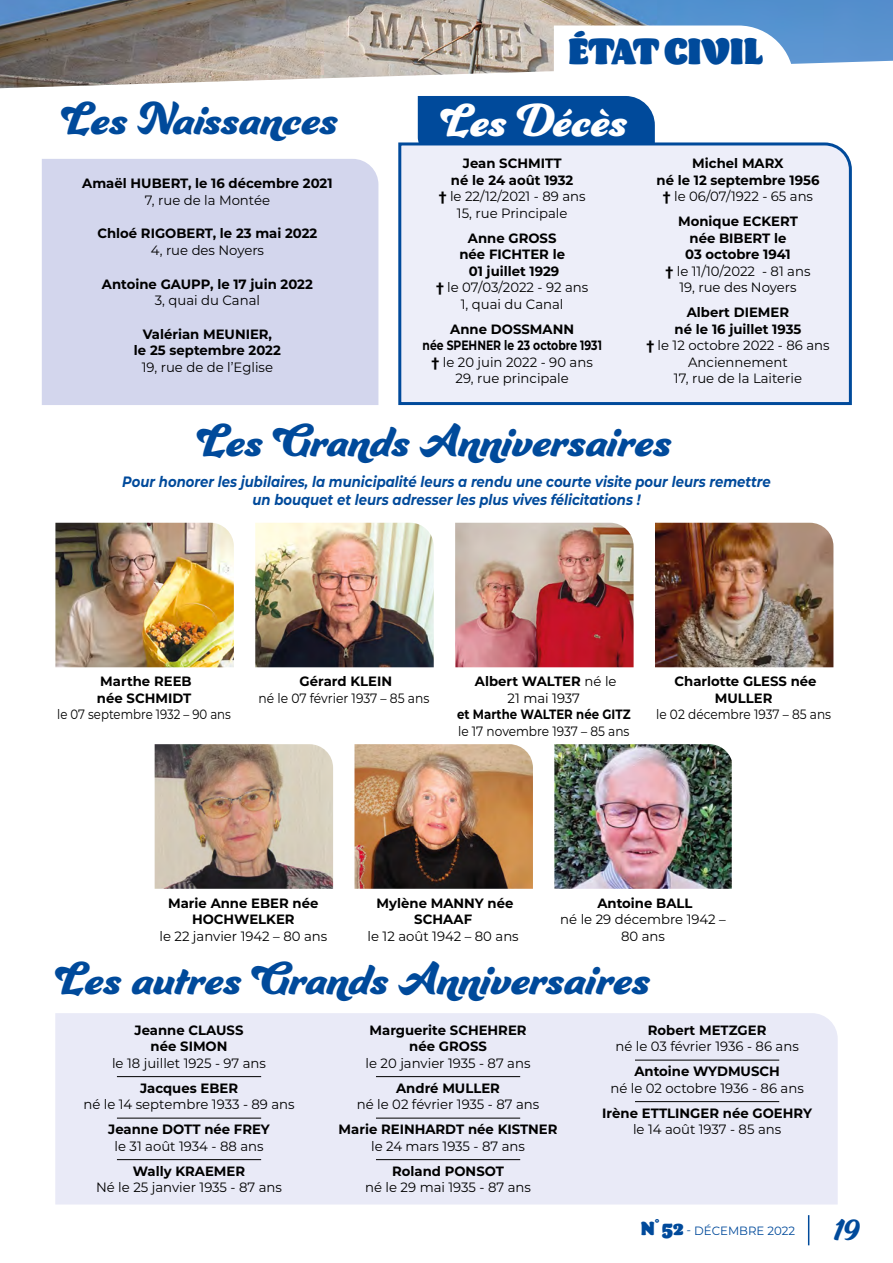
<style>
.page{position:relative;width:893px;height:1263px;background:#fff}
.page>*{position:absolute;margin:0;border:0;box-sizing:border-box;transform-origin:0 0}
.t1{font:49.5px "Ganache";color:#004a9b}
.t2{font:49.5px "Ganache";color:#fff}
.t3{font:37.5px "Barricada Pro";color:#004a9b}
.t4{font:33px "Ganache";color:#004a9b}
.t5{font:italic 700 15px/18px "Montserrat";color:#004a9b;text-align:center;scale:.88 1}
.t6{font:700 13.5px/16.5px "Montserrat";color:#000;text-align:center}
.t7{font:13.5px/16.5px "Montserrat";color:#000;text-align:center}
.t8{font:13.5px "Montserrat";color:#000;scale:.9 1}
.t9{font:13.5px "Montserrat";color:#000;scale:.87 1}
.t10{font:13.5px "Montserrat";color:#000;scale:.91 1}
.t11{font:700 13.5px "Montserrat";color:#000;scale:.87 1}
.t12{font:12px "Montserrat";color:#004a9b}
.s1{font-weight:700}
.s2{font-weight:400}
.s3{font-family:"Barricada Pro";font-size:19.5px}
</style>
<div class="page">
<div style="left:55px;top:1013px;width:783px;height:191px;background:#e9eaf7"></div>
<div style="left:42px;top:159px;width:336px;height:246px;background:#d3d6ed"></div>
<hr style="left:808px;top:1215px;width:1px;height:30px;background:#004a9b">
<img style="left:0;top:0;width:893px;height:88px">
<svg style="left:418px;top:26px;width:376px;height:115px"></svg>
<div style="left:398px;top:141px;width:454px;height:265px;background:#edeef9"></div>
<hr style="left:117px;top:1076px;width:144px;height:1px;background:#000">
<hr style="left:117px;top:1118px;width:144px;height:1px;background:#000">
<hr style="left:117px;top:1159px;width:144px;height:1px;background:#000">
<hr style="left:376px;top:1076px;width:144px;height:1px;background:#000">
<hr style="left:376px;top:1118px;width:144px;height:1px;background:#000">
<hr style="left:376px;top:1159px;width:144px;height:1px;background:#000">
<hr style="left:635px;top:1060px;width:144px;height:1px;background:#000">
<hr style="left:635px;top:1101px;width:144px;height:1px;background:#000">
<img style="left:55px;top:523px;width:179px;height:144px">
<img style="left:255px;top:523px;width:179px;height:144px">
<img style="left:155px;top:744px;width:178px;height:145px">
<img style="left:455px;top:523px;width:179px;height:144px">
<img style="left:354px;top:744px;width:179px;height:145px">
<img style="left:655px;top:523px;width:178px;height:144px">
<img style="left:554px;top:744px;width:178px;height:145px">
<h1 class="t1" style="left:61px;top:88px;width:278px">Les Naissances</h1>
<p class="t6" style="left:82px;top:175px;width:252px">Amaël HUBERT, le 16 décembre 2021</p>
<p class="t7" style="left:145px;top:191px;width:127px">7, rue de la Montée</p>
<p class="t6" style="left:97px;top:225px;width:222px">Chloé RIGOBERT, le 23 mai 2022</p>
<p class="t7" style="left:151px;top:241px;width:115px">4, rue des Noyers</p>
<p class="t6" style="left:102px;top:275px;width:212px">Antoine GAUPP, le 17 juin 2022</p>
<p class="t7" style="left:155px;top:291px;width:107px">3, quai du Canal</p>
<p class="t6" style="left:134px;top:325px;width:148px">Valérian MEUNIER,<br>le 25 septembre 2022</p>
<p class="t7" style="left:142px;top:358px;width:133px">19, rue de de l’Eglise</p>
<h2 class="t3" style="left:568px;top:29px;width:197px">ÉTAT CIVIL</h2>
<h1 class="t2" style="left:440px;top:90px;width:188px">Les Décès</h1>
<p class="t7" style="left:439px;top:155px;width:148px"><span class="s1">Jean SCHMITT<br>né le 24 août 1932<br>†</span> le 22/12/2021 - 89 ans<br>15, rue Principale</p>
<p class="t6" style="left:436px;top:229px;width:154px">Anne GROSS<br>née FICHTER le<br>01 juillet 1929<br>† <span class="s2">le 07/03/2022 - 92 ans<br>1, quai du Canal</span></p>
<p class="t6" style="left:422px;top:320px;width:181px">Anne DOSSMANN<br>née SPEHNER le 23 octobre 1931 † <span class="s2">le 20 juin 2022 - 90 ans<br>29, rue principale</span></p>
<p class="t6" style="left:656px;top:155px;width:165px">Michel MARX<br>né le 12 septembre 1956 † <span class="s2">le 06/07/1922 - 65 ans</span></p>
<p class="t6" style="left:665px;top:213px;width:146px">Monique ECKERT née BIBERT le<br>03 octobre 1941<br>† <span class="s2">le 11/10/2022 - 81 ans<br>19, rue des Noyers</span></p>
<p class="t7" style="left:646px;top:304px;width:185px"><span class="s1">Albert DIEMER<br>né le 16 juillet 1935<br>†</span> le 12 octobre 2022 - 86 ans<br>Anciennement<br>17, rue de la Laiterie</p>
<h1 class="t1" style="left:197px;top:409px;width:476px">Les Grands Anniversaires</h1>
<p class="t5" style="left:122px;top:471px;width:738px">Pour honorer les jubilaires, la municipalité leurs a rendu une courte visite pour leurs remettre un bouquet et leurs adresser les plus vives félicitations !</p>
<p class="t6" style="left:97px;top:673px;width:96px;text-align:left">Marthe REEB née SCHMIDT</p>
<p class="t9" style="left:57px;top:705px;width:201px">le 07 septembre 1932 – 90 ans</p>
<p class="t6" style="left:300px;top:673px;width:94px">Gérard KLEIN</p>
<p class="t10" style="left:258px;top:689px;width:190px">né le 07 février 1937 – 85 ans</p>
<p class="t7" style="left:475px;top:673px;width:143px"><span class="s1">Albert WALTER</span> né le<br>21 mai 1937</p>
<p class="t11" style="left:457px;top:705px;width:201px">et Marthe WALTER née GITZ</p>
<p class="t8" style="left:458px;top:722px;width:192px">le 17 novembre 1937 – 85 ans</p>
<p class="t6" style="left:674px;top:673px;width:144px">Charlotte GLESS née<br>MULLER</p>
<p class="t8" style="left:656px;top:705px;width:196px">le 02 décembre 1937 – 85 ans</p>
<p class="t6" style="left:168px;top:894px;width:152px">Marie Anne EBER née<br>HOCHWELKER</p>
<p class="t7" style="left:159px;top:927px;width:169px">le 22 janvier 1942 – 80 ans</p>
<p class="t6" style="left:377px;top:894px;width:138px">Mylène MANNY née<br>SCHAAF</p>
<p class="t7" style="left:368px;top:927px;width:153px">le 12 août 1942 – 80 ans</p>
<p class="t6" style="left:597px;top:894px;width:97px">Antoine BALL</p>
<p class="t7" style="left:560px;top:911px;width:167px">né le 29 décembre 1942 –<br>80 ans</p>
<h1 class="t1" style="left:55px;top:948px;width:596px">Les autres Grands Anniversaires</h1>
<p class="t6" style="left:135px;top:1021px;width:110px">Jeanne CLAUSS née SIMON</p>
<p class="t7" style="left:112px;top:1054px;width:155px">le 18 juillet 1925 - 97 ans</p>
<p class="t6" style="left:140px;top:1079px;width:100px">Jacques EBER</p>
<p class="t7" style="left:83px;top:1096px;width:213px">né le 14 septembre 1933 - 89 ans</p>
<p class="t6" style="left:108px;top:1120px;width:163px">Jeanne DOTT née FREY</p>
<p class="t7" style="left:115px;top:1137px;width:151px">le 31 août 1934 - 88 ans</p>
<p class="t6" style="left:133px;top:1162px;width:114px">Wally KRAEMER</p>
<p class="t7" style="left:96px;top:1179px;width:187px">Né le 25 janvier 1935 - 87 ans</p>
<p class="t6" style="left:370px;top:1021px;width:159px">Marguerite SCHEHRER née GROSS</p>
<p class="t7" style="left:366px;top:1054px;width:166px">le 20 janvier 1935 - 87 ans</p>
<p class="t6" style="left:396px;top:1079px;width:105px">André MULLER</p>
<p class="t7" style="left:357px;top:1096px;width:184px">né le 02 février 1935 - 87 ans</p>
<p class="t6" style="left:339px;top:1120px;width:220px">Marie REINHARDT née KISTNER</p>
<p class="t7" style="left:371px;top:1137px;width:155px">le 24 mars 1935 - 87 ans</p>
<p class="t6" style="left:392px;top:1162px;width:113px">Roland PONSOT</p>
<p class="t7" style="left:365px;top:1179px;width:167px">né le 29 mai 1935 - 87 ans</p>
<p class="t6" style="left:648px;top:1021px;width:120px">Robert METZGER</p>
<p class="t7" style="left:615px;top:1038px;width:185px">né le 03 février 1936 - 86 ans</p>
<p class="t6" style="left:634px;top:1062px;width:147px">Antoine WYDMUSCH</p>
<p class="t7" style="left:610px;top:1079px;width:195px">né le 02 octobre 1936 - 86 ans</p>
<p class="t6" style="left:602px;top:1104px;width:211px">Irène ETTLINGER née GOEHRY</p>
<p class="t7" style="left:633px;top:1121px;width:150px">le 14 août 1937 - 85 ans</p>
<p class="t12" style="left:641px;top:1223px;width:156px"><span class="s3">N° 52</span> - DÉCEMBRE 2022</p>
<h3 class="t4" style="left:834px;top:1210px;width:26px">19</h3>
</div>
